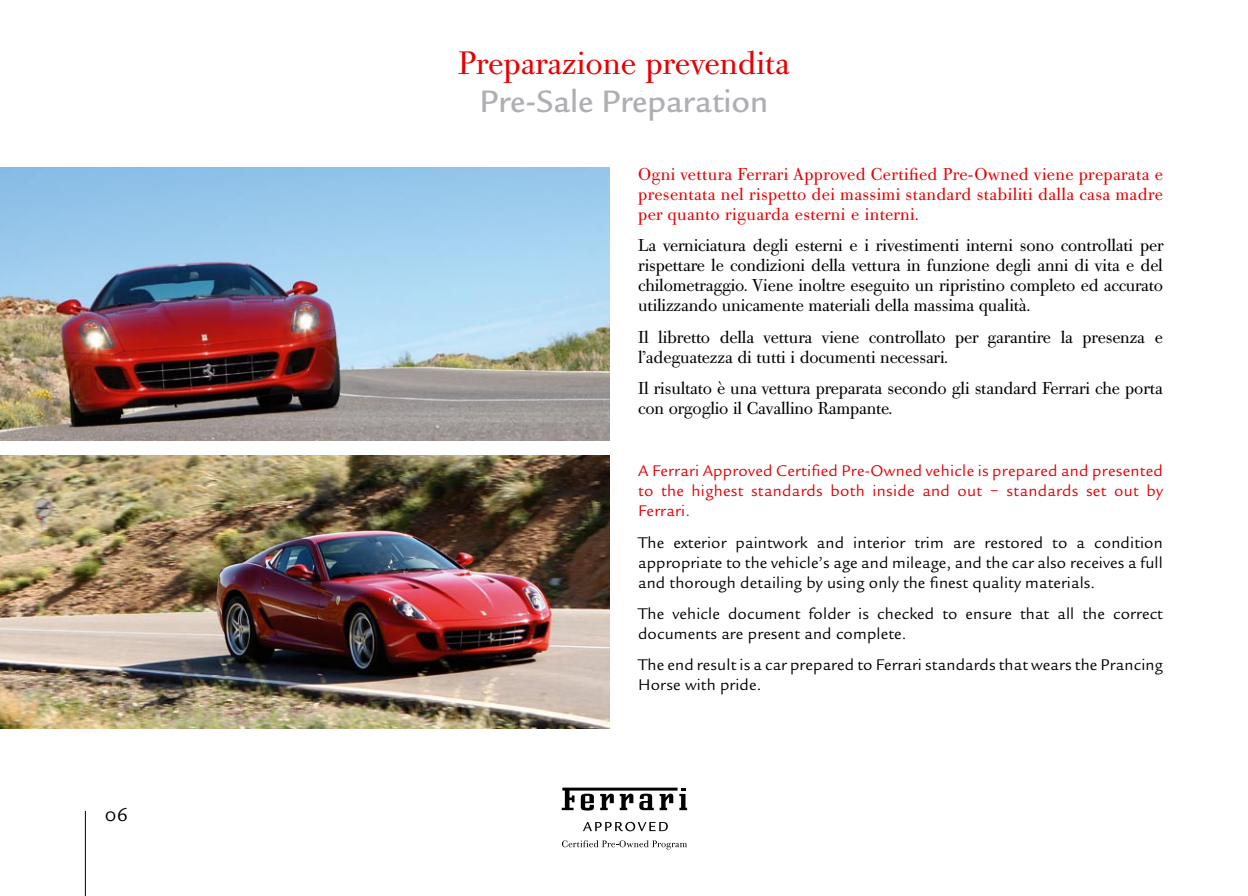
<style>
.page{position:relative;width:1248px;height:896px;background:#fff}
.page>*{position:absolute;margin:0;border:0;box-sizing:border-box;transform-origin:0 0}
.t1{font:32px "Bodoni Old Face BQ";color:#e60004}
.t2{font:500 32px "Legacy Sans EFOP";color:#aeafb2}
.t3{font:20px "Legacy Sans EFOP Book SC";color:#000}
.t4{font:17px/20px "Bodoni Old Face BQ";letter-spacing:-.01em;color:#000}
.t5{font:17px/20px "Bodoni Old Face BQ";letter-spacing:.02em;color:#e60004;text-align:justify}
.t6{font:16px/20px "Legacy Sans EFOP";letter-spacing:.01em;color:#000}
.t7{font:16px/20px "Legacy Sans EFOP";letter-spacing:.02em;color:#e60004;text-align:justify}
</style>
<div class="page">
<img style="left:0;top:167px;width:609px;height:274px">
<img style="left:0;top:455px;width:609px;height:274px">
<hr style="left:85px;top:811px;width:1px;height:85px;background:#000">
<svg style="left:583px;top:822px;width:84px;height:9px"></svg>
<svg style="left:562px;top:840px;width:125px;height:9px"></svg>
<svg style="left:561px;top:787px;width:126px;height:23px"></svg>
<p class="t3" style="left:105px;top:802px;width:24px">06</p>
<h1 class="t1" style="left:458px;top:43px;width:333px">Preparazione prevendita</h1>
<h1 class="t2" style="left:479px;top:82px;width:290px">Pre-Sale Preparation</h1>
<p class="t5" style="left:638px;top:165px;width:526px">Ogni vettura Ferrari Approved Certified Pre-Owned viene preparata e presentata nel rispetto dei massimi standard stabiliti dalla casa madre per quanto riguarda esterni e interni.</p>
<p class="t4" style="left:638px;top:236px;width:527px;text-align:justify">La verniciatura degli esterni e i rivestimenti interni sono controllati per rispettare le condizioni della vettura in funzione degli anni di vita e del chilometraggio. Viene inoltre eseguito un ripristino completo ed accurato utilizzando unicamente materiali della massima qualità.</p>
<p class="t4" style="left:638px;top:327px;width:526px">Il libretto della vettura viene controllato per garantire la presenza e l’adeguatezza di tutti i documenti necessari.</p>
<p class="t4" style="left:638px;top:379px;width:526px">Il risultato è una vettura preparata secondo gli standard Ferrari che porta con orgoglio il Cavallino Rampante.</p>
<p class="t7" style="left:638px;top:461px;width:526px">A Ferrari Approved Certified Pre-Owned vehicle is prepared and presented to the highest standards both inside and out – standards set out by Ferrari.</p>
<p class="t6" style="left:638px;top:532px;width:526px;text-align:justify">The exterior paintwork and interior trim are restored to a condition appropriate to the vehicle’s age and mileage, and the car also receives a full and thorough detailing by using only the finest quality materials.</p>
<p class="t6" style="left:638px;top:604px;width:526px">The vehicle document folder is checked to ensure that all the correct documents are present and complete.</p>
<p class="t6" style="left:638px;top:655px;width:526px">The end result is a car prepared to Ferrari standards that wears the Prancing<br>Horse with pride.</p>
</div>
